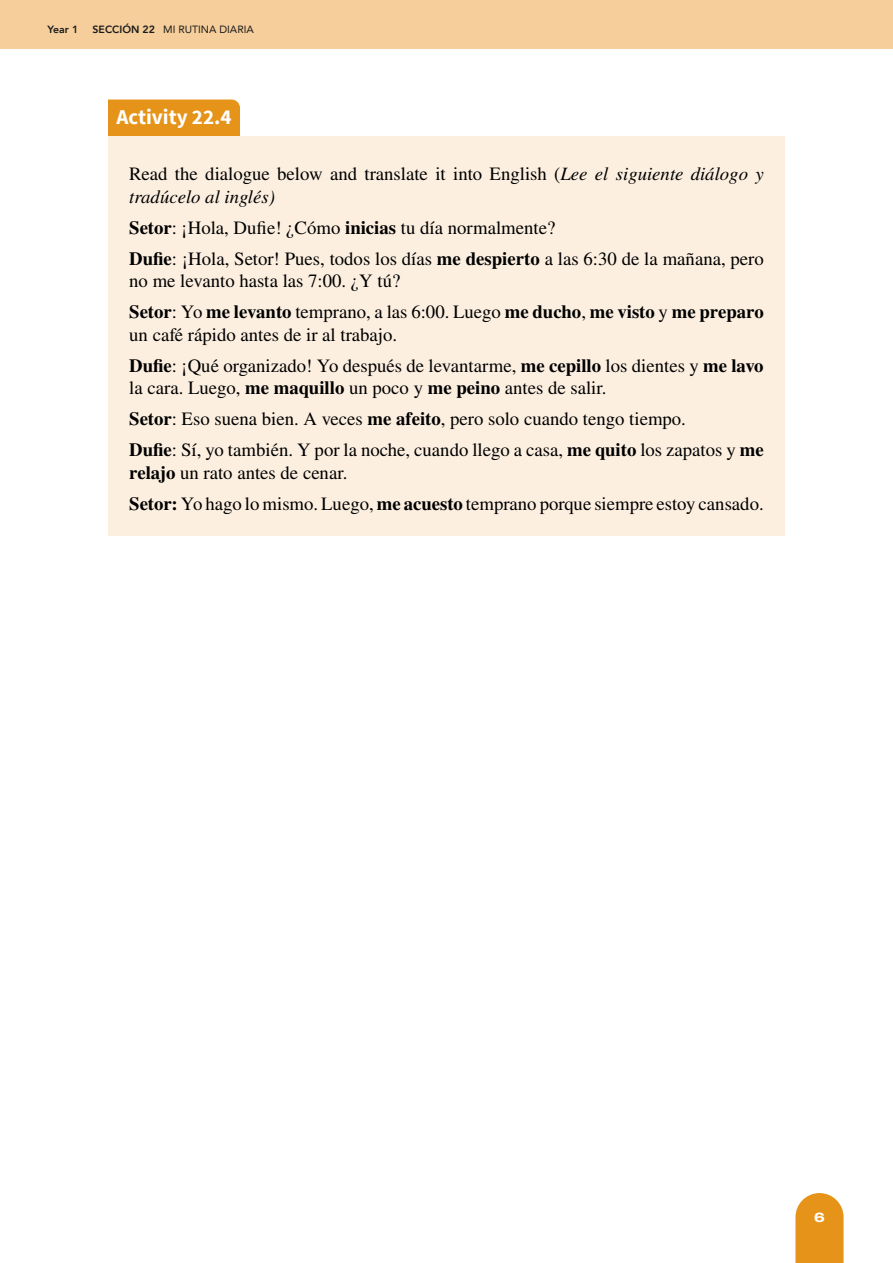
<style>
.page{position:relative;width:893px;height:1263px;background:#fff}
.page>*{position:absolute;margin:0;border:0;box-sizing:border-box;transform-origin:0 0}
.t1{font:700 21px "Source Sans Pro";color:#fff}
.t2{font:18.75px/31px "STIX General";color:#000}
.t3{font:800 13.5px "Archivo Expanded";color:#fff}
.t4{font:10.5px "Avenir";color:#1a1a1a}
.t5{font:800 10.5px "Avenir";color:#1a1a1a}
.s1{font-weight:800}
.s2{font-style:italic}
.s3{font-weight:700}
</style>
<div class="page">
<div style="left:0;top:0;width:893px;height:49px;background:#f5ce9b"></div>
<svg style="left:795px;top:1193px;width:49px;height:70px;background:#e89d2e"></svg>
<div style="left:108px;top:99px;width:132px;height:38px;background:#e69419"></div>
<div style="left:108px;top:137px;width:677px;height:92px;background:#fcefe0"></div>
<div style="left:108px;top:221px;width:677px;height:92px;background:#fcefe0"></div>
<div style="left:108px;top:275px;width:677px;height:92px;background:#fcefe0"></div>
<div style="left:108px;top:328px;width:677px;height:92px;background:#fcefe0"></div>
<div style="left:108px;top:413px;width:677px;height:92px;background:#fcefe0"></div>
<div style="left:108px;top:466px;width:677px;height:70px;background:#fcefe0"></div>
<p class="t5" style="left:48px;top:21px;width:32px">Year 1</p>
<p class="t4" style="left:93px;top:21px;width:163px"><span class="s1">SECCIÓN 22</span> MI RUTINA DIARIA</p>
<p class="t1" style="left:117px;top:103px;width:116px">Activity 22.4</p>
<p class="t2" style="left:129px;top:164px;width:636px;line-height:22.5px">Read the dialogue below and translate it into English (<span class="s2">Lee el siguiente diálogo y tradúcelo al inglés)</span></p>
<p class="t2" style="left:129px;top:213px;width:636px"><span class="s3">Setor</span>: ¡Hola, Dufie! ¿Cómo <span class="s3">inicias</span> tu día normalmente?<br><span class="s3">Dufie</span>: ¡Hola, Setor! Pues, todos los días <span class="s3">me despierto</span> a las 6:30 de la mañana, pero</p>
<p class="t2" style="left:129px;top:266px;width:636px">no me levanto hasta las 7:00. ¿Y tú?<br><span class="s3">Setor</span>: Yo <span class="s3">me levanto</span> temprano, a las 6:00. Luego <span class="s3">me ducho</span>, <span class="s3">me visto</span> y <span class="s3">me preparo</span></p>
<p class="t2" style="left:129px;top:320px;width:636px">un café rápido antes de ir al trabajo.<br><span class="s3">Dufie</span>: ¡Qué organizado! Yo después de levantarme, <span class="s3">me cepillo</span> los dientes y <span class="s3">me lavo</span></p>
<p class="t2" style="left:129px;top:373px;width:636px">la cara. Luego, <span class="s3">me maquillo</span> un poco y <span class="s3">me peino</span> antes de salir.<br><span class="s3">Setor</span>: Eso suena bien. A veces <span class="s3">me afeito</span>, pero solo cuando tengo tiempo.<br><span class="s3">Dufie</span>: Sí, yo también. Y por la noche, cuando llego a casa, <span class="s3">me quito</span> los zapatos y <span class="s3">me</span></p>
<p class="t2" style="left:129px;top:458px;width:636px"><span class="s3">relajo</span> un rato antes de cenar.<br><span class="s3">Setor:</span> Yo hago lo mismo. Luego, <span class="s3">me acuesto</span> temprano porque siempre estoy cansado.</p>
<p class="t3" style="left:814px;top:1207px;width:12px">6</p>
</div>
